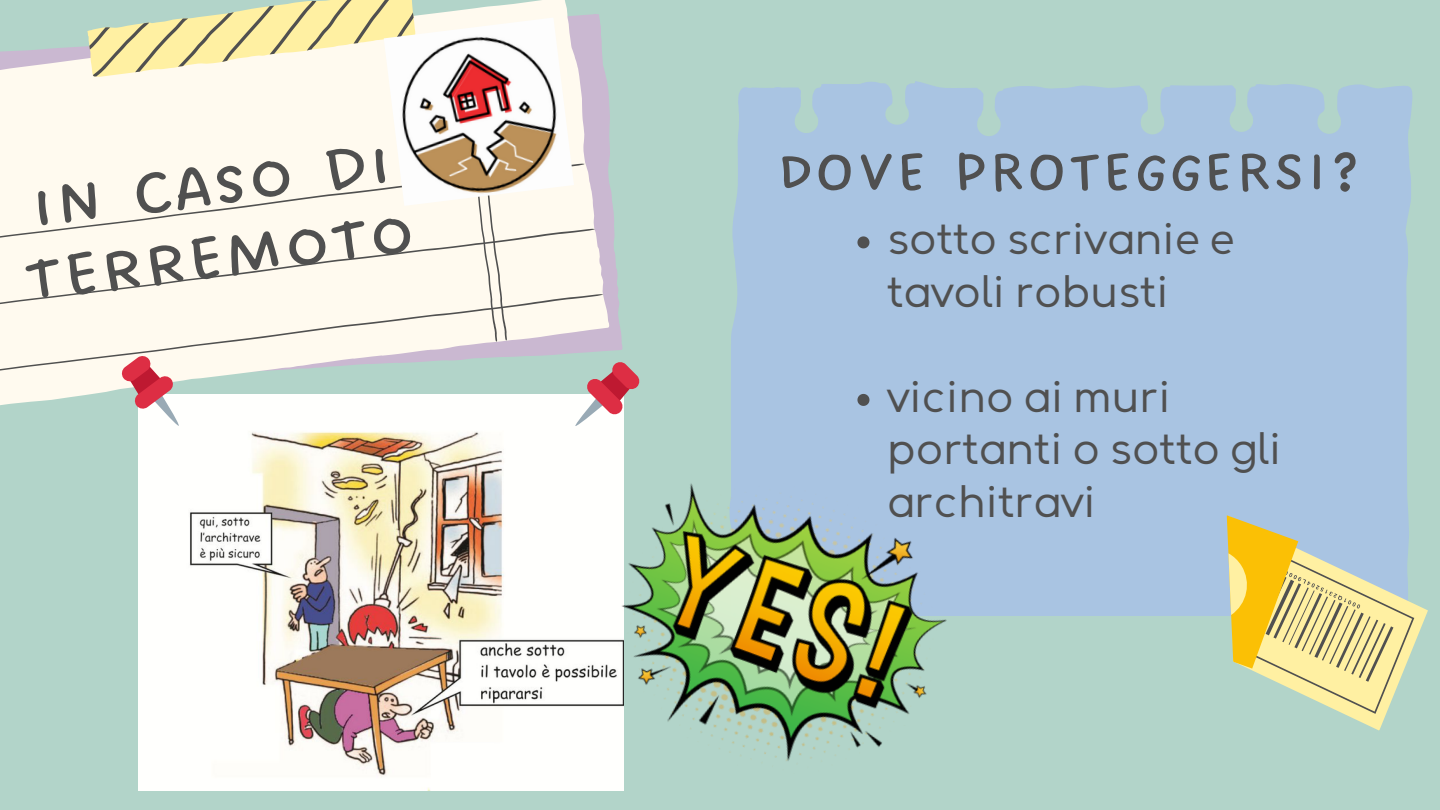
<style>
.page{position:relative;width:1440px;height:810px;background:#b2d4c9}
.page>*{position:absolute;margin:0;border:0;box-sizing:border-box;transform-origin:0 0}
.t1{font:90px/72px "DO All Caps Regular";color:#505050}
.t2{font:81px "DO All Caps Regular";color:#505050}
.t3{font:40.8px/52.5px "T Sqamus";color:#505050}
</style>
<div class="page">
<svg style="left:0;top:0;width:611px;height:351px;background:#eeece6"></svg>
<svg style="left:0;top:161px;width:609px;height:245px;background:#f1efe6"></svg>
<svg style="left:87px;top:0;width:330px;height:78px"></svg>
<img style="left:384px;top:18px;width:190px;height:188px">
<div style="left:731px;top:81px;width:681px;height:381px;background:#a9c4e2"></div>
<div style="left:796px;top:340px;width:563px;height:275px;background:#a9c4e2"></div>
<div style="left:1184px;top:462px;width:223px;height:33px;background:#a9c4e2"></div>
<svg style="left:1349px;top:517px;width:79px;height:214px"></svg>
<svg style="left:1184px;top:495px;width:224px;height:221px"></svg>
<img style="left:139px;top:394px;width:485px;height:396px">
<img style="left:574px;top:432px;width:408px;height:359px">
<svg style="left:574px;top:361px;width:66px;height:66px"></svg>
<svg style="left:857px;top:236px;width:12px;height:12px"></svg>
<svg style="left:857px;top:394px;width:12px;height:12px"></svg>
<svg style="left:120px;top:353px;width:65px;height:74px"></svg>
<h1 class="t1" style="left:11px;top:170px;width:395px;rotate:-7deg">in caso di terremoto</h1>
<h2 class="t2" style="left:776px;top:118px;width:590px">DOVE PROTEGGERSI?</h2>
<p class="t3" style="left:887px;top:215px;width:349px">sotto scrivanie e tavoli robusti</p>
<p class="t3" style="left:887px;top:372px;width:396px">vicino ai muri portanti o sotto gli architravi</p>
</div>
